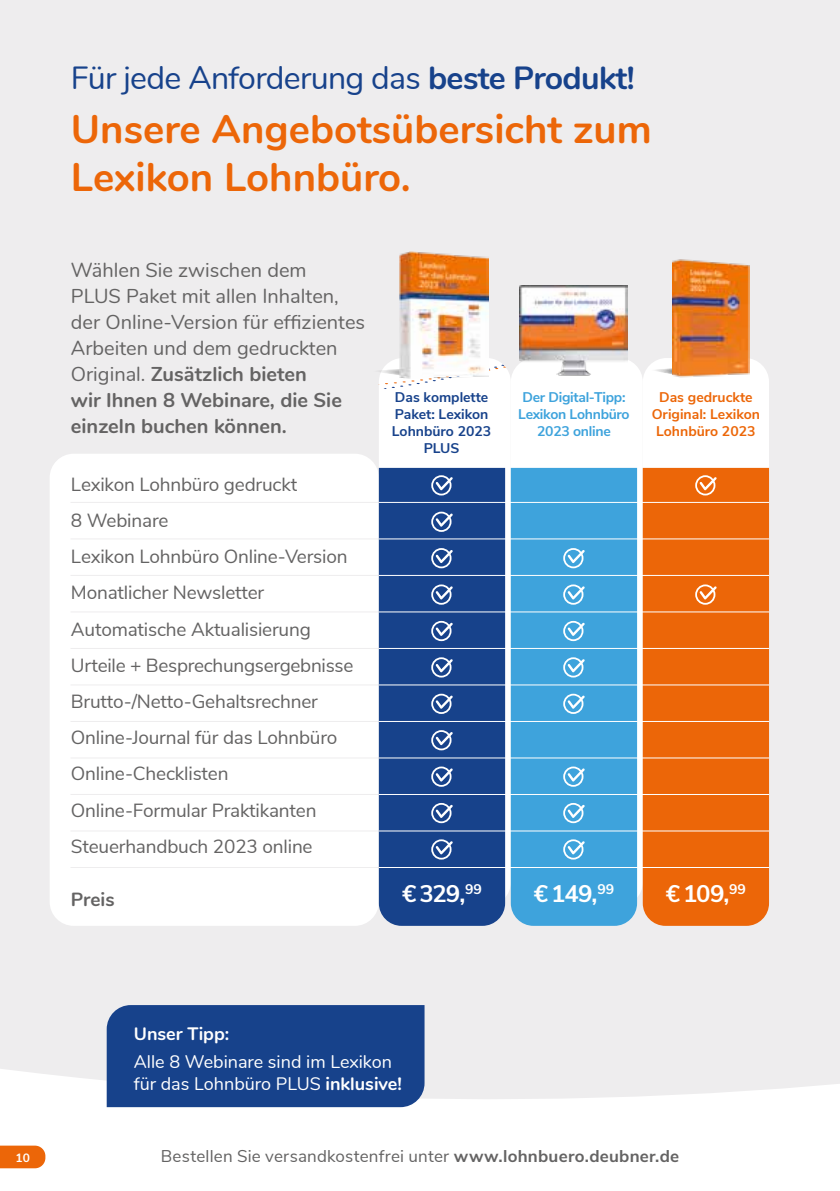
<style>
.page{position:relative;width:840px;height:1191px;background:#fff}
.page>*{position:absolute;margin:0;border:0;box-sizing:border-box;transform-origin:0 0}
.t1{font:700 40px/48px "Nunito";color:#ec6608}
.t2{font:32px "Nunito";letter-spacing:-.02em;color:#17428b}
.t3{font:700 24px "Nunito Sans";letter-spacing:-.035em;color:#fff}
.t4{font:20px/26px "Nunito";color:#646363}
.t5{font:19px/36.2px "Nunito Sans";letter-spacing:-.01em;color:#646363}
.t6{font:700 19px "Nunito";letter-spacing:-.005em;color:#646363}
.t7{font:18px/22px "Nunito";color:#fff}
.t8{font:700 18px "Nunito";color:#fff}
.t9{font:17px "Nunito Sans";letter-spacing:.015em;color:#646363}
.t10{font:700 14px/16.8px "Nunito Sans";color:#17428b;text-align:center}
.t11{font:700 14px/16.8px "Nunito Sans";letter-spacing:-.02em;color:#3ea3dc;text-align:center}
.t12{font:700 14px/16.8px "Nunito Sans";color:#ec6608;text-align:center}
.t13{font:700 12px "Nunito Sans";color:#fff}
.s1{font-weight:700}
</style>
<div class="page">
<svg style="left:0;top:1145px;width:45px;height:23px"></svg>
<div style="left:0;top:0;width:839px;height:1108px;background:#eeedee"></div>
<div style="left:107px;top:1005px;width:317px;height:102px;background:#17428b"></div>
<div style="left:50px;top:454px;width:328px;height:472px;background:#fff;border-radius:24px"></div>
<hr style="left:70px;top:502px;width:308px;height:1px;background:#eeedee">
<hr style="left:70px;top:538px;width:308px;height:1px;background:#eeedee">
<hr style="left:70px;top:575px;width:308px;height:1px;background:#eeedee">
<hr style="left:70px;top:611px;width:308px;height:1px;background:#eeedee">
<hr style="left:70px;top:648px;width:308px;height:1px;background:#eeedee">
<hr style="left:70px;top:684px;width:308px;height:1px;background:#eeedee">
<hr style="left:70px;top:721px;width:308px;height:1px;background:#eeedee">
<hr style="left:70px;top:757px;width:308px;height:1px;background:#eeedee">
<hr style="left:70px;top:794px;width:308px;height:1px;background:#eeedee">
<hr style="left:70px;top:830px;width:308px;height:1px;background:#eeedee">
<hr style="left:70px;top:867px;width:308px;height:1px;background:#eeedee">
<div style="left:378px;top:358px;width:132px;height:548px;background:#fff;border-radius:24px"></div>
<div style="left:510px;top:358px;width:132px;height:548px;background:#fff;border-radius:24px"></div>
<div style="left:642px;top:358px;width:126px;height:548px;background:#fff;border-radius:24px"></div>
<div style="left:378px;top:468px;width:127px;height:458px;background:#17428b"></div>
<div style="left:431px;top:475px;width:20px;height:20px;border:2px solid #fff;border-radius:50%"></div>
<svg style="left:435px;top:477px;width:17px;height:13px"></svg>
<div style="left:431px;top:511px;width:20px;height:21px;border:2px solid #fff;border-radius:50%"></div>
<svg style="left:435px;top:513px;width:17px;height:13px"></svg>
<div style="left:431px;top:548px;width:20px;height:20px;border:2px solid #fff;border-radius:50%"></div>
<svg style="left:435px;top:550px;width:17px;height:13px"></svg>
<div style="left:431px;top:584px;width:20px;height:20px;border:2px solid #fff;border-radius:50%"></div>
<svg style="left:435px;top:586px;width:17px;height:13px"></svg>
<div style="left:431px;top:621px;width:20px;height:20px;border:2px solid #fff;border-radius:50%"></div>
<svg style="left:435px;top:622px;width:17px;height:14px"></svg>
<div style="left:431px;top:657px;width:20px;height:20px;border:2px solid #fff;border-radius:50%"></div>
<svg style="left:435px;top:659px;width:17px;height:13px"></svg>
<div style="left:431px;top:693px;width:20px;height:21px;border:2px solid #fff;border-radius:50%"></div>
<svg style="left:435px;top:695px;width:17px;height:13px"></svg>
<div style="left:431px;top:730px;width:20px;height:20px;border:2px solid #fff;border-radius:50%"></div>
<svg style="left:435px;top:732px;width:17px;height:13px"></svg>
<div style="left:431px;top:766px;width:20px;height:20px;border:2px solid #fff;border-radius:50%"></div>
<svg style="left:435px;top:768px;width:17px;height:13px"></svg>
<div style="left:431px;top:803px;width:20px;height:20px;border:2px solid #fff;border-radius:50%"></div>
<svg style="left:435px;top:804px;width:17px;height:14px"></svg>
<div style="left:431px;top:839px;width:20px;height:20px;border:2px solid #fff;border-radius:50%"></div>
<svg style="left:435px;top:841px;width:17px;height:13px"></svg>
<div style="left:510px;top:468px;width:126px;height:458px;background:#3ea3dc"></div>
<div style="left:563px;top:548px;width:20px;height:20px;border:2px solid #fff;border-radius:50%"></div>
<svg style="left:567px;top:550px;width:17px;height:13px"></svg>
<div style="left:563px;top:584px;width:20px;height:20px;border:2px solid #fff;border-radius:50%"></div>
<svg style="left:567px;top:586px;width:17px;height:13px"></svg>
<div style="left:563px;top:621px;width:20px;height:20px;border:2px solid #fff;border-radius:50%"></div>
<svg style="left:567px;top:622px;width:17px;height:14px"></svg>
<div style="left:563px;top:657px;width:20px;height:20px;border:2px solid #fff;border-radius:50%"></div>
<svg style="left:567px;top:659px;width:17px;height:13px"></svg>
<div style="left:563px;top:693px;width:20px;height:21px;border:2px solid #fff;border-radius:50%"></div>
<svg style="left:567px;top:695px;width:17px;height:13px"></svg>
<div style="left:563px;top:766px;width:20px;height:20px;border:2px solid #fff;border-radius:50%"></div>
<svg style="left:567px;top:768px;width:17px;height:13px"></svg>
<div style="left:563px;top:803px;width:20px;height:20px;border:2px solid #fff;border-radius:50%"></div>
<svg style="left:567px;top:804px;width:17px;height:14px"></svg>
<div style="left:563px;top:839px;width:20px;height:20px;border:2px solid #fff;border-radius:50%"></div>
<svg style="left:567px;top:841px;width:17px;height:13px"></svg>
<div style="left:642px;top:468px;width:126px;height:458px;background:#ec6608"></div>
<div style="left:694px;top:475px;width:21px;height:20px;border:2px solid #fff;border-radius:50%"></div>
<svg style="left:699px;top:477px;width:17px;height:13px"></svg>
<div style="left:694px;top:584px;width:21px;height:20px;border:2px solid #fff;border-radius:50%"></div>
<svg style="left:699px;top:586px;width:17px;height:13px"></svg>
<svg style="left:558px;top:375px;width:32px;height:1px"></svg>
<img style="left:519px;top:286px;width:108px;height:89px">
<svg style="left:647px;top:364px;width:25px;height:10px"></svg>
<img style="left:672px;top:259px;width:77px;height:119px">
<hr style="left:378px;top:502px;width:390px;height:1px;background:#fff">
<hr style="left:378px;top:538px;width:390px;height:1px;background:#fff">
<hr style="left:378px;top:575px;width:390px;height:1px;background:#fff">
<hr style="left:378px;top:611px;width:390px;height:1px;background:#fff">
<hr style="left:378px;top:648px;width:390px;height:1px;background:#fff">
<hr style="left:378px;top:684px;width:390px;height:1px;background:#fff">
<hr style="left:378px;top:721px;width:390px;height:1px;background:#fff">
<hr style="left:378px;top:757px;width:390px;height:1px;background:#fff">
<hr style="left:378px;top:794px;width:390px;height:1px;background:#fff">
<hr style="left:378px;top:830px;width:390px;height:1px;background:#fff">
<hr style="left:378px;top:867px;width:390px;height:1px;background:#fff">
<svg style="left:368px;top:358px;width:142px;height:48px"></svg>
<img style="left:399px;top:252px;width:89px;height:126px">
<hr style="left:839px;top:0;width:1px;height:105px;background:#ec6608">
<h2 class="t2" style="left:71px;top:54px;width:565px">Für jede Anforderung das <span class="s1">beste Produkt!</span></h2>
<h1 class="t1" style="left:71px;top:103px;width:582px">Unsere Angebotsübersicht zum<br>Lexikon Lohnbüro.</h1>
<p class="t4" style="left:71px;top:256px;width:295px">Wählen Sie zwischen dem<br>PLUS Paket mit allen Inhalten, der Online-Version für effizientes<br>Arbeiten und dem gedruckten<br>Original. <span class="s1">Zusätzlich bieten<br>wir Ihnen 8 Webinare, die Sie einzeln buchen können.</span></p>
<p class="t5" style="left:71px;top:465px;width:284px">Lexikon Lohnbüro gedruckt<br>8 Webinare<br>Lexikon Lohnbüro Online-Version<br>Monatlicher Newsletter<br>Automatische Aktualisierung<br>Urteile + Besprechungsergebnisse<br>Brutto-/Netto-Gehaltsrechner<br>Online-Journal für das Lohnbüro<br>Online-Checklisten<br>Online-Formular Praktikanten<br>Steuerhandbuch 2023 online</p>
<p class="t6" style="left:71px;top:885px;width:45px">Preis</p>
<p class="t10" style="left:391px;top:388px;width:101px">Das komplette<br>Paket: Lexikon<br>Lohnbüro 2023<br>PLUS</p>
<p class="t11" style="left:518px;top:388px;width:113px">Der Digital-Tipp:<br>Lexikon Lohnbüro<br>2023 online</p>
<p class="t12" style="left:651px;top:388px;width:110px">Das gedruckte<br>Original: Lexikon<br>Lohnbüro 2023</p>
<p class="t3" style="left:402px;top:876px;width:81px">€ 329,<sup>99</sup></p>
<p class="t3" style="left:533px;top:876px;width:82px">€ 149,<sup>99</sup></p>
<p class="t3" style="left:665px;top:876px;width:82px">€ 109,<sup>99</sup></p>
<p class="t8" style="left:134px;top:1020px;width:97px">Unser Tipp:</p>
<p class="t7" style="left:134px;top:1049px;width:269px">Alle 8 Webinare sind im Lexikon für das Lohnbüro PLUS <span class="s1">inklusive!</span></p>
<p class="t13" style="left:15px;top:1148px;width:16px">10</p>
<p class="t9" style="left:161px;top:1143px;width:519px">Bestellen Sie versandkostenfrei unter <span class="s1">www.lohnbuero.deubner.de</span></p>
</div>
